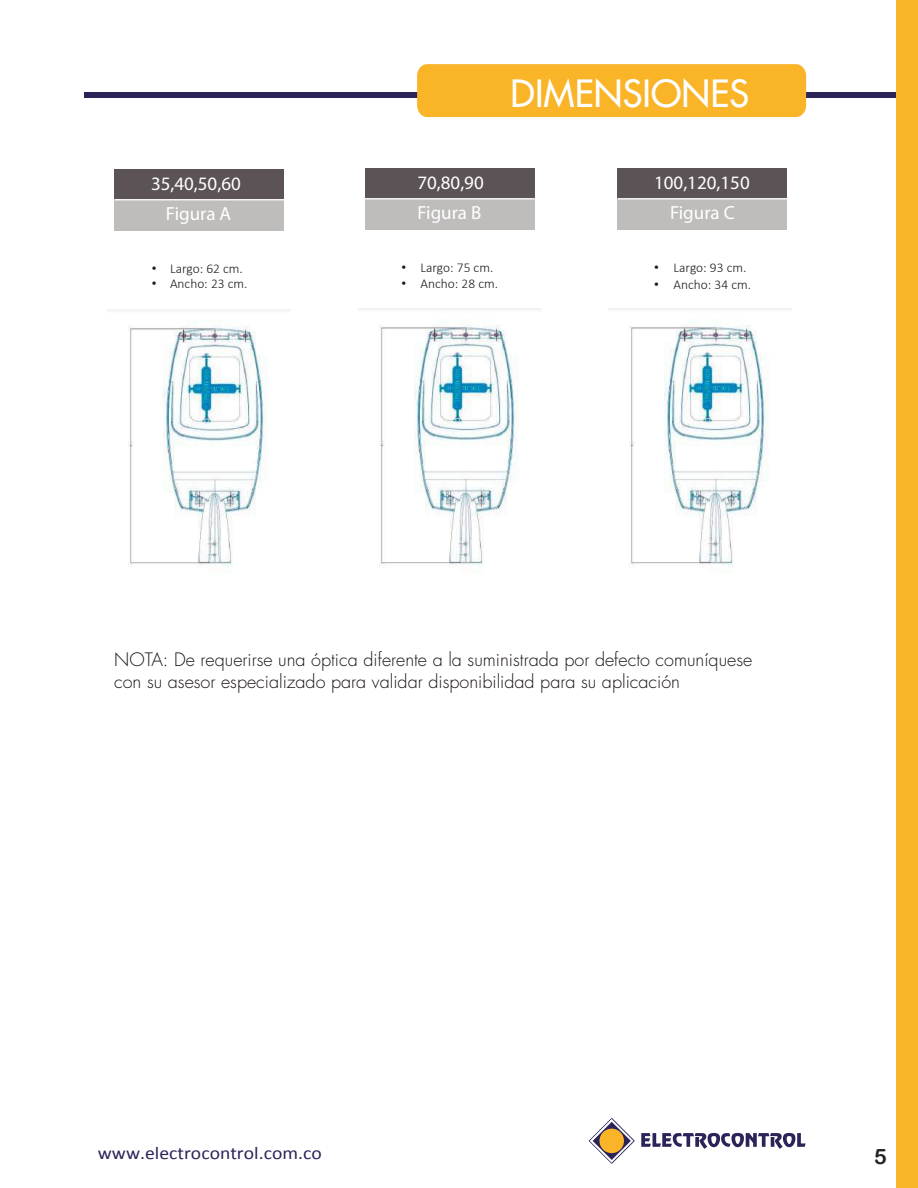
<style>
.page{position:relative;width:918px;height:1188px;background:#fff}
.page>*{position:absolute;margin:0;border:0;box-sizing:border-box;transform-origin:0 0}
.t1{font:500 36.6px "Futura Std";color:#fff}
.t2{font:21.3px "Arial Rounded MT Bold";color:#261f1f}
.t3{font:19.05px/30px "Myriad Pro";color:#fff;text-align:center}
.t4{font:300 18px/21.6px "Futura Std";color:#1a1413}
.t5{font:18px "Calibri";color:#2a2459;scale:1.09 1}
.t6{font:300 13.5px "Calibri";color:#1d1d1b}
.s1{font-family:"Arial";font-weight:400}
</style>
<div class="page">
<svg style="left:589px;top:1118px;width:46px;height:46px"></svg>
<div style="left:599px;top:1129px;width:25px;height:24px;background:#fab428;border-radius:50%"></div>
<svg style="left:641px;top:1133px;width:165px;height:16px"></svg>
<div style="left:84px;top:93px;width:833px;height:5px;background:#2a2459"></div>
<div style="left:417px;top:64px;width:389px;height:53px;background:#fab428"></div>
<div style="left:896px;top:0;width:22px;height:1188px;background:#fab428"></div>
<div style="left:114px;top:169px;width:170px;height:31px;background:#5b5356"></div>
<div style="left:114px;top:200px;width:170px;height:31px;background:#bfbdbc"></div>
<img style="left:128px;top:326px;width:140px;height:241px">
<hr style="left:114px;top:199px;width:170px;height:1px;background:#fff">
<div style="left:365px;top:168px;width:170px;height:31px;background:#5b5356"></div>
<div style="left:365px;top:199px;width:170px;height:31px;background:#bfbdbc"></div>
<img style="left:379px;top:325px;width:140px;height:242px">
<hr style="left:365px;top:198px;width:170px;height:1px;background:#fff">
<div style="left:617px;top:168px;width:170px;height:31px;background:#5b5356"></div>
<div style="left:617px;top:199px;width:170px;height:31px;background:#bfbdbc"></div>
<img style="left:629px;top:325px;width:140px;height:242px">
<hr style="left:617px;top:198px;width:170px;height:1px;background:#fff">
<p class="t3" style="left:151px;top:168px;width:91px">35,40,50,60<br>Figura A</p>
<p class="t6" style="left:152px;top:260px;width:93px"><span class="s1">•</span> Largo: 62 cm.</p>
<p class="t6" style="left:152px;top:276px;width:97px"><span class="s1">•</span> Ancho: 23 cm.</p>
<h1 class="t1" style="left:511px;top:70px;width:240px">DIMENSIONES</h1>
<p class="t3" style="left:417px;top:167px;width:68px;text-align:left">70,80,90<br>Figura B</p>
<p class="t6" style="left:401px;top:259px;width:94px"><span class="s1">•</span> Largo: 75 cm.</p>
<p class="t6" style="left:401px;top:275px;width:98px"><span class="s1">•</span> Ancho: 28 cm.</p>
<p class="t3" style="left:654px;top:168px;width:97px">100,120,150<br>Figura C</p>
<p class="t6" style="left:654px;top:259px;width:94px"><span class="s1">•</span> Largo: 93 cm.</p>
<p class="t6" style="left:654px;top:276px;width:98px"><span class="s1">•</span> Ancho: 34 cm.</p>
<p class="t4" style="left:114px;top:649px;width:640px">NOTA: De requerirse una óptica diferente a la suministrada por defecto comuníquese con su asesor especializado para validar disponibilidad para su aplicación</p>
<p class="t5" style="left:98px;top:1141px;width:207px">www.electrocontrol.com.co</p>
<p class="t2" style="left:874px;top:1144px;width:14px">5</p>
</div>
